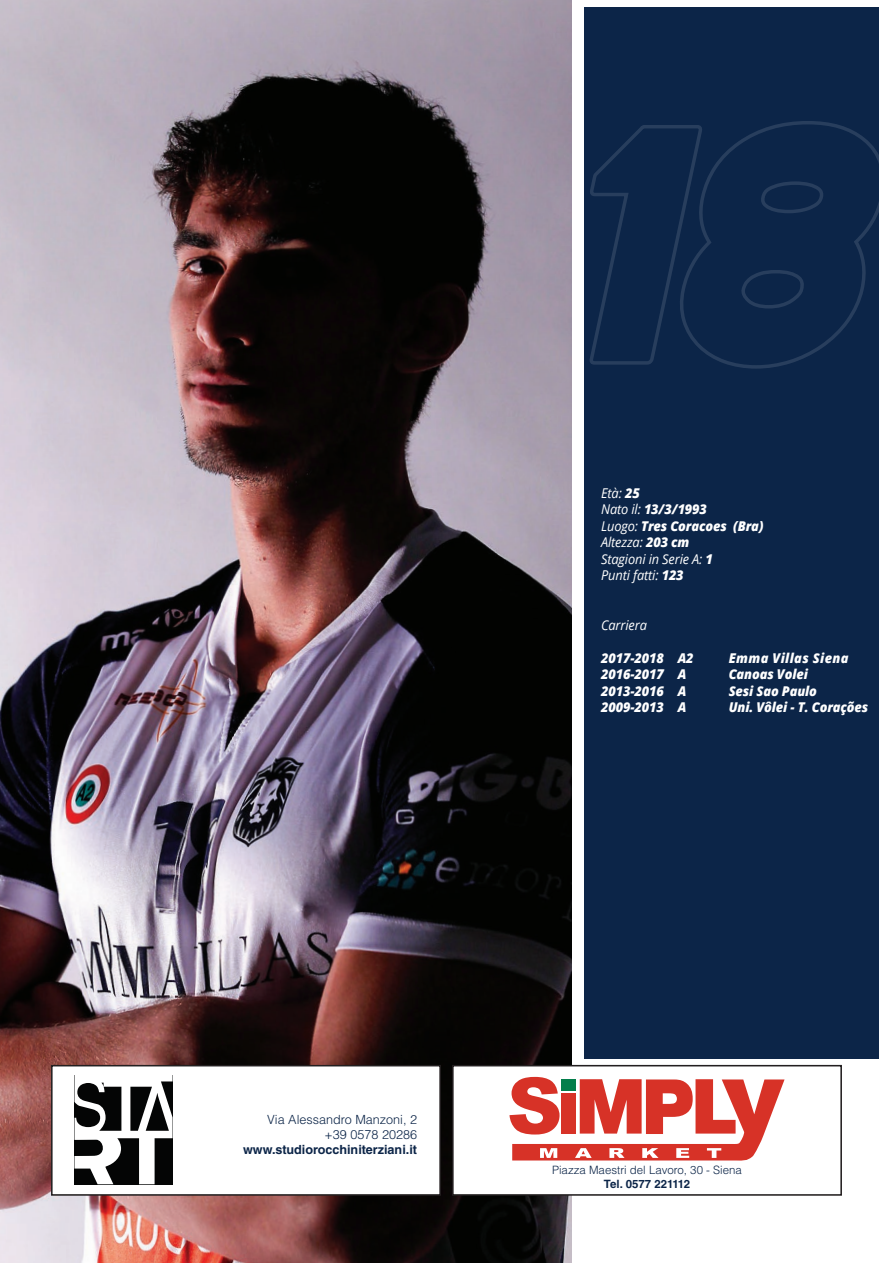
<style>
.page{position:relative;width:893px;height:1263px;background:#fff}
.page>*{position:absolute;margin:0;border:0;box-sizing:border-box;transform-origin:0 0}
.t1{font:italic 800 13.5px "Open Sans";letter-spacing:-.01em;color:#fff;scale:.95 1}
.t2{font:italic 13.5px "Open Sans";letter-spacing:-.01em;color:#fff;scale:.95 1}
.t3{font:italic 800 13.5px "Open Sans";letter-spacing:.025em;color:#fff;scale:.95 1}
.t4{font:300 12.6px "Helvetica LT Std";color:#0c2548}
.t5{font:700 12.6px "Helvetica LT Std";color:#0c2548}
.t6{font:300 11.55px "Helvetica LT Std";color:#0c2548}
.t7{font:700 11.55px "Helvetica LT Std";color:#0c2548}
.s1{font-weight:800}
.s2{font-weight:400}
</style>
<div class="page">
<div style="left:584px;top:7px;width:295px;height:1052px;background:#0c2548"></div>
<img style="left:0;top:0;width:571px;height:1263px">
<div style="left:52px;top:1066px;width:388px;height:129px;background:#fff"></div>
<div style="left:51px;top:1065px;width:390px;height:131px;border:2px solid #231f20"></div>
<div style="left:453px;top:1066px;width:388px;height:129px;background:#fff"></div>
<div style="left:452px;top:1065px;width:390px;height:131px;border:2px solid #231f20"></div>
<svg style="left:509px;top:1077px;width:275px;height:83px"></svg>
<svg style="left:589px;top:125px;width:92px;height:240px"></svg>
<svg style="left:681px;top:121px;width:198px;height:248px"></svg>
<svg style="left:74px;top:1075px;width:99px;height:109px"></svg>
<p class="t2" style="left:601px;top:484px;width:42px">Età: <span class="s1">25</span></p>
<p class="t1" style="left:601px;top:499px;width:113px"><span class="s2">Nato il:</span> 13/3/1993</p>
<p class="t1" style="left:601px;top:515px;width:173px"><span class="s2">Luogo:</span> Tres Coracoes (Bra)</p>
<p class="t2" style="left:601px;top:533px;width:94px">Altezza: <span class="s1">203 cm</span></p>
<p class="t2" style="left:601px;top:550px;width:119px">Stagioni in Serie A: <span class="s1">1</span></p>
<p class="t2" style="left:601px;top:566px;width:88px">Punti fatti: <span class="s1">123</span></p>
<p class="t2" style="left:601px;top:616px;width:50px">Carriera</p>
<p class="t1" style="left:601px;top:647px;width:99px">2017-2018 A2</p>
<p class="t3" style="left:729px;top:647px;width:128px">Emma Villas Siena</p>
<p class="t1" style="left:601px;top:664px;width:91px">2016-2017 A</p>
<p class="t1" style="left:729px;top:664px;width:85px">Canoas Volei</p>
<p class="t1" style="left:601px;top:680px;width:91px">2013-2016 A</p>
<p class="t1" style="left:729px;top:680px;width:95px">Sesi Sao Paulo</p>
<p class="t1" style="left:601px;top:697px;width:91px">2009-2013 A</p>
<p class="t1" style="left:729px;top:697px;width:148px">Uni. Vôlei - T. Corações</p>
<p class="t4" style="left:267px;top:1111px;width:151px">Via Alessandro Manzoni, 2</p>
<p class="t4" style="left:325px;top:1126px;width:94px">+39 0578 20286</p>
<p class="t5" style="left:243px;top:1142px;width:175px">www.studiorocchiniterziani.it</p>
<p class="t6" style="left:552px;top:1163px;width:191px">Piazza Maestri del Lavoro, 30 - Siena</p>
<p class="t7" style="left:604px;top:1177px;width:88px">Tel. 0577 221112</p>
</div>
